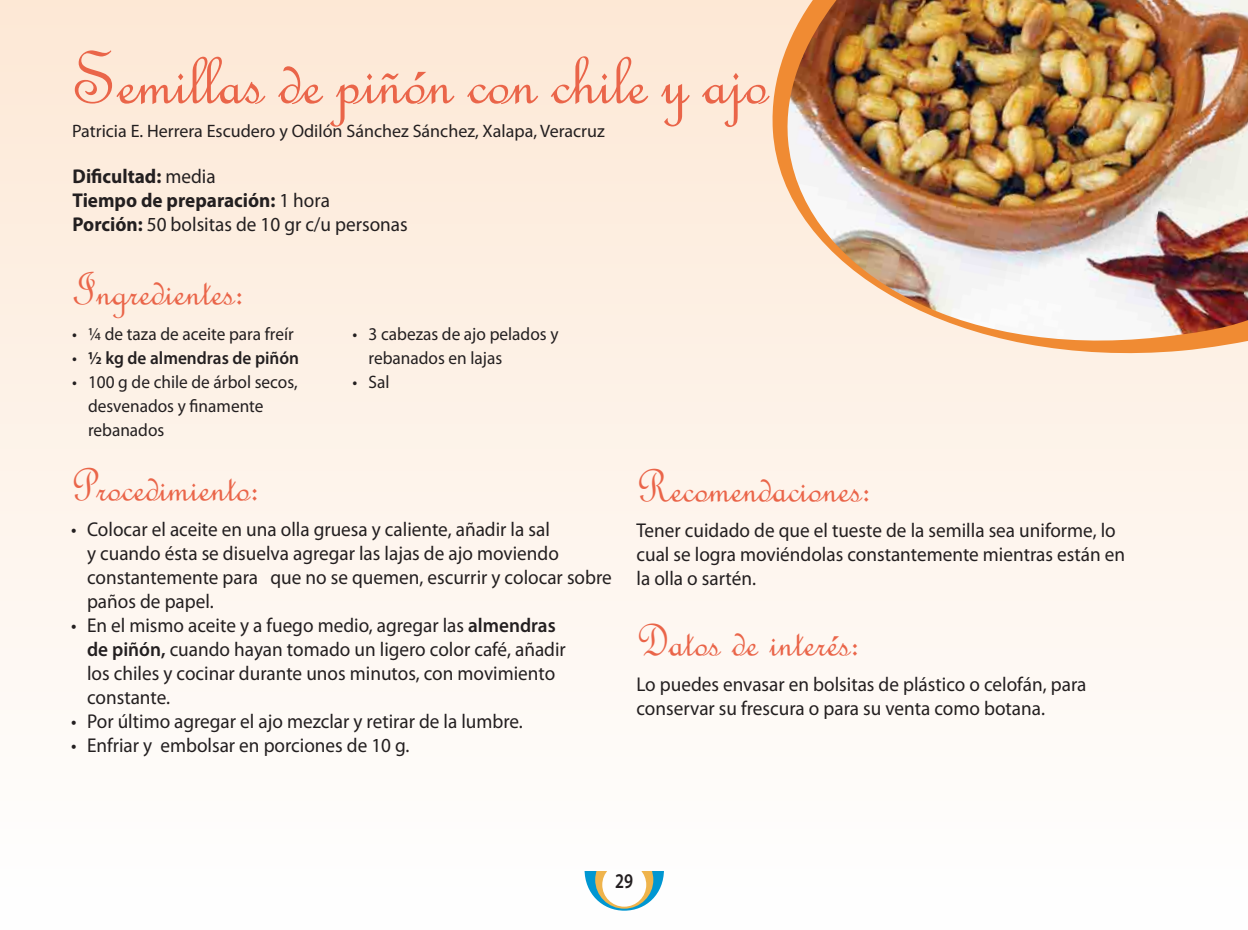
<style>
.page{position:relative;width:1248px;height:930px;background:#fff}
.page>*{position:absolute;margin:0;border:0;box-sizing:border-box;transform-origin:0 0}
.head_1{font:80px "French Script";letter-spacing:-.005em;color:#ea6549}
.head_2{font:48px "French Script";color:#ea6549;scale:.96 1}
.t1{font:600 21px "Myriad Pro";color:#231f20;scale:.8 1}
.body_T2{font:20px/24px "Myriad Pro";color:#231f20;scale:.96 1}
.body_T1{font:700 20px "Myriad Pro";color:#231f20;scale:.96 1}
.body_T1-2{font:20px "Myriad Pro";color:#231f20;scale:.96 1}
.body_T2-2{font:18px/24px "Myriad Pro";color:#231f20;scale:.96 1}
.body_T2-3{font:18px "Myriad Pro";color:#231f20}
.body_T2-4{font:600 18px "Myriad Pro";color:#231f20;scale:.96 1}
.s1{font-weight:400}
.s2{font-weight:700}
.s3{font-weight:600}
</style>
<div class="page">
<div style="left:0;top:0;width:1247px;height:930px;background:linear-gradient(to bottom,#fde8d5,#feffff)"></div>
<svg style="left:584px;top:870px;width:80px;height:40px"></svg>
<hr style="left:583px;top:867px;width:81px;height:3px;background:#fff">
<svg style="left:769px;top:0;width:478px;height:370px;background:#fbe5d1"></svg>
<img style="left:784px;top:0;width:463px;height:360px">
<p class="head_1" style="left:72px;top:29px;width:697px">Semillas de piñón con chile y ajo</p>
<p class="body_T2-3" style="left:72px;top:119px;width:534px">Patricia E. Herrera Escudero y Odilón Sánchez Sánchez, Xalapa, Veracruz</p>
<p class="body_T1" style="left:73px;top:163px;width:150px">Dificultad: <span class="s1">media</span></p>
<p class="body_T1" style="left:73px;top:187px;width:269px">Tiempo de preparación: <span class="s1">1 hora</span></p>
<p class="body_T1-2" style="left:73px;top:212px;width:350px"><span class="s2">Porción:</span> 50 bolsitas de 10 gr c/u personas</p>
<p class="head_2" style="left:72px;top:260px;width:180px">Ingredientes:</p>
<p class="body_T2-2" style="left:72px;top:321px;width:232px">• ¼ de taza de aceite para freír</p>
<p class="body_T2-4" style="left:72px;top:346px;width:238px"><span class="s1">•</span> ½ kg de almendras de piñón</p>
<p class="body_T2-2" style="left:88px;top:369px;width:220px;text-indent:-16px">• 100 g de chile de árbol secos, desvenados y finamente rebanados</p>
<p class="body_T2-2" style="left:368px;top:321px;width:199px;text-indent:-16px">• 3 cabezas de ajo pelados y rebanados en lajas</p>
<p class="body_T2-2" style="left:352px;top:369px;width:40px">• Sal</p>
<p class="head_2" style="left:71px;top:456px;width:197px">Procedimiento:</p>
<p class="body_T2" style="left:87px;top:517px;width:548px;text-indent:-16px">• Colocar el aceite en una olla gruesa y caliente, añadir la sal<br>y cuando ésta se disuelva agregar las lajas de ajo moviendo constantemente para que no se quemen, escurrir y colocar sobre paños de papel.</p>
<p class="body_T2" style="left:87px;top:613px;width:500px;text-indent:-16px">• En el mismo aceite y a fuego medio, agregar las <span class="s3">almendras de piñón,</span> cuando hayan tomado un ligero color café, añadir los chiles y cocinar durante unos minutos, con movimiento constante.</p>
<p class="body_T2" style="left:71px;top:709px;width:472px">• Por último agregar el ajo mezclar y retirar de la lumbre.</p>
<p class="body_T2" style="left:71px;top:733px;width:354px">• Enfriar y embolsar en porciones de 10 g.</p>
<p class="head_2" style="left:636px;top:456px;width:245px">Recomendaciones:</p>
<p class="body_T2" style="left:636px;top:517px;width:510px">Tener cuidado de que el tueste de la semilla sea uniforme, lo cual se logra moviéndolas constantemente mientras están en la olla o sartén.</p>
<p class="head_2" style="left:636px;top:611px;width:233px">Datos de interés:</p>
<p class="body_T2" style="left:636px;top:672px;width:470px">Lo puedes envasar en bolsitas de plástico o celofán, para conservar su frescura o para su venta como botana.</p>
<p class="t1" style="left:615px;top:868px;width:24px">29</p>
</div>
